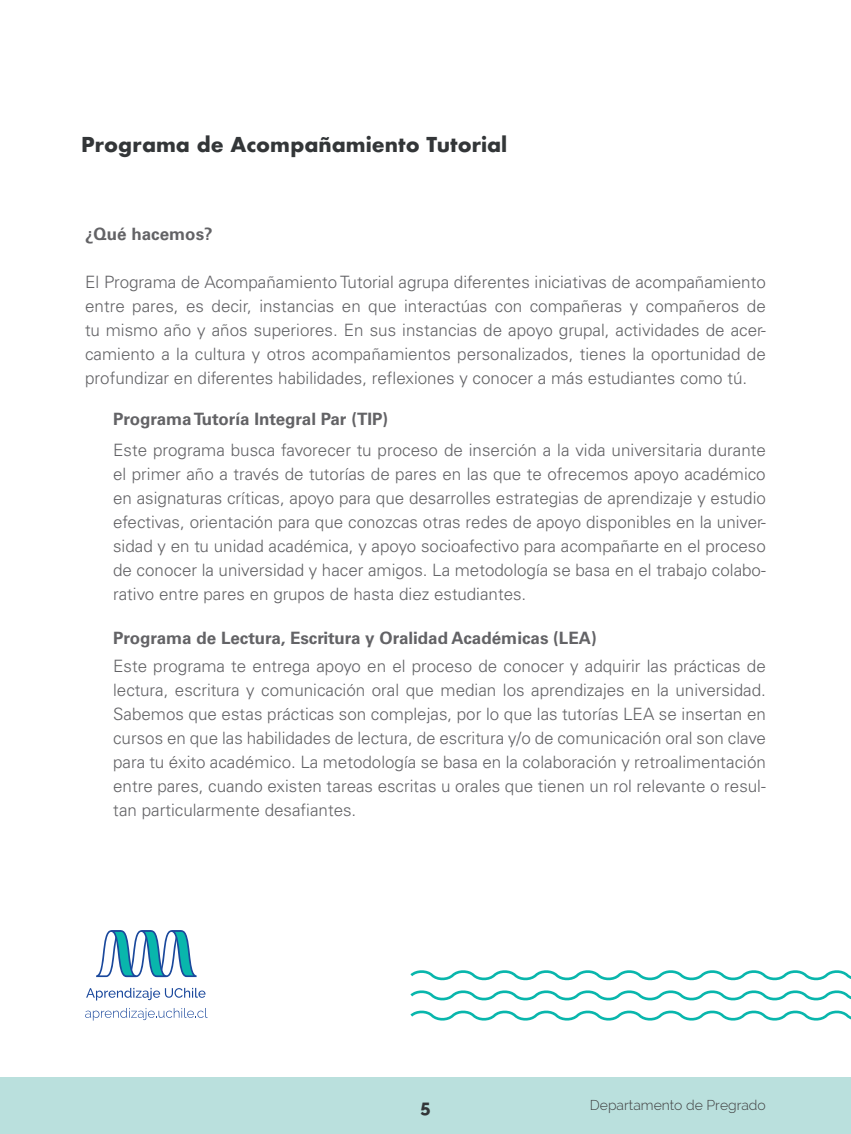
<style>
.page{position:relative;width:851px;height:1134px;background:#fff}
.page>*{position:absolute;margin:0;border:0;box-sizing:border-box;transform-origin:0 0}
.tit_subseccion{font:700 20px "Futura";color:#333638}
.t1{font:800 18px "Raleway";color:#333638}
.t2{font:300 17px/24px "Univers";color:#636366;text-align:justify}
.t3{font:700 17px "Univers";color:#636366}
.t4{font:300 14px "Raleway";color:#3e3e3f}
</style>
<div class="page">
<div style="left:0;top:1077px;width:850px;height:57px;background:#bae0dd"></div>
<svg style="left:410px;top:970px;width:440px;height:51px"></svg>
<svg style="left:96px;top:930px;width:100px;height:47px"></svg>
<svg style="left:86px;top:988px;width:119px;height:12px"></svg>
<svg style="left:85px;top:1008px;width:122px;height:12px"></svg>
<p class="tit_subseccion" style="left:81px;top:130px;width:427px">Programa de Acompañamiento Tutorial</p>
<p class="t3" style="left:85px;top:224px;width:129px">¿Qué hacemos?</p>
<p class="t2" style="left:85px;top:270px;width:682px">El Programa de Acompañamiento Tutorial agrupa diferentes iniciativas de acompañamiento entre pares, es decir, instancias en que interactúas con compañeras y compañeros de tu mismo año y años superiores. En sus instancias de apoyo grupal, actividades de acer&shy;camiento a la cultura y otros acompañamientos personalizados, tienes la oportunidad de profundizar en diferentes habilidades, reflexiones y conocer a más estudiantes como tú.</p>
<p class="t3" style="left:113px;top:409px;width:276px">Programa Tutoría Integral Par (TIP)</p>
<p class="t2" style="left:113px;top:438px;width:654px">Este programa busca favorecer tu proceso de inserción a la vida universitaria durante el primer año a través de tutorías de pares en las que te ofrecemos apoyo académico en asignaturas críticas, apoyo para que desarrolles estrategias de aprendizaje y estudio efectivas, orientación para que conozcas otras redes de apoyo disponibles en la univer&shy;sidad y en tu unidad académica, y apoyo socioafectivo para acompañarte en el proceso de conocer la universidad y hacer amigos. La metodología se basa en el trabajo colabo&shy;rativo entre pares en grupos de hasta diez estudiantes.</p>
<p class="t3" style="left:113px;top:628px;width:485px">Programa de Lectura, Escritura y Oralidad Académicas (LEA)</p>
<p class="t2" style="left:113px;top:654px;width:654px">Este programa te entrega apoyo en el proceso de conocer y adquirir las prácticas de lectura, escritura y comunicación oral que median los aprendizajes en la universidad.<br>Sabemos que estas prácticas son complejas, por lo que las tutorías LEA se insertan en cursos en que las habilidades de lectura, de escritura y/o de comunicación oral son clave para tu éxito académico. La metodología se basa en la colaboración y retroalimentación entre pares, cuando existen tareas escritas u orales que tienen un rol relevante o resul&shy;tan particularmente desafiantes.</p>
<p class="t1" style="left:420px;top:1097px;width:12px">5</p>
<p class="t4" style="left:589px;top:1097px;width:177px">Departamento de Pregrado</p>
</div>
